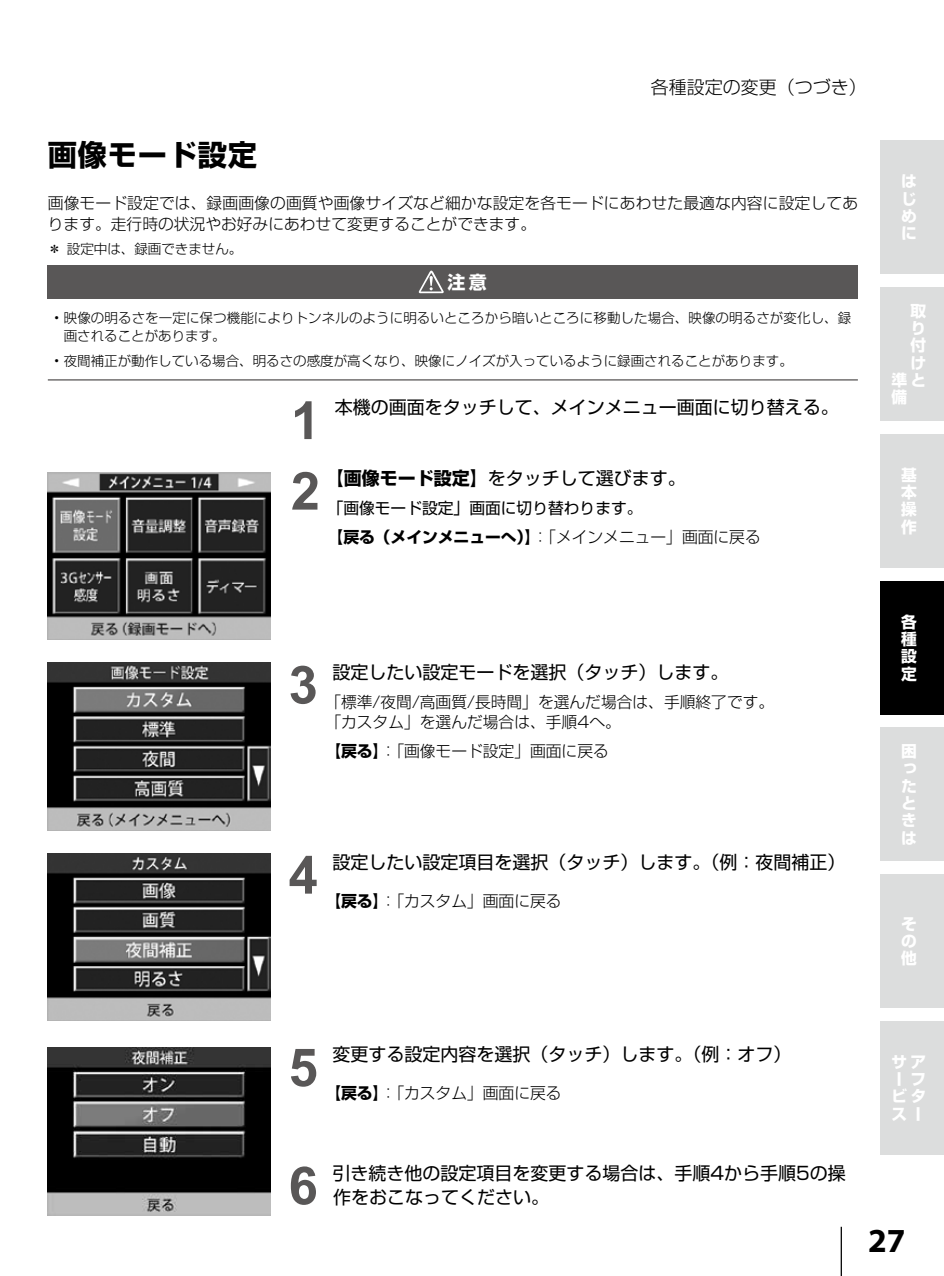
<style>
.page{position:relative;width:944px;height:1276px;background:#fff}
.page>*{position:absolute;margin:0;border:0;box-sizing:border-box;transform-origin:0 0}
.t1{font:700 52.65px "Arial";color:#595757}
.t2{font:700 33.75px "Myriad Pro";color:#000}
.t3{font:700 29.25px "Shin Go Pro";letter-spacing:.025em;color:#000}
.t4{font:18px/24.8px "Shin Go Pro";color:#000}
.t5{font:300 18px "Shin Go Pro";color:#000}
.t6{font:700 18px "Shin Go Pro";color:#fff}
.t7{font:300 15.75px/20.2px "Shin Go Pro";color:#000}
.t8{font:15.75px/29.2px "Shin Go Pro";color:#000}
.t9{font:700 15.75px/17.3px "Shin Go Pro";color:#fff;text-align:justify}
.t10{font:300 13.5px/18px "Shin Go Pro";color:#000}
.s1{font-weight:700}
.s2{font-weight:300}
</style>
<div class="page">
<div style="left:880px;top:140px;width:64px;height:134px;background:#dcdddd"></div>
<div style="left:880px;top:287px;width:64px;height:134px;background:#dcdddd"></div>
<div style="left:880px;top:434px;width:64px;height:134px;background:#dcdddd"></div>
<div style="left:880px;top:580px;width:64px;height:134px;background:#000"></div>
<div style="left:880px;top:727px;width:64px;height:134px;background:#dcdddd"></div>
<div style="left:880px;top:874px;width:64px;height:134px;background:#dcdddd"></div>
<div style="left:880px;top:1020px;width:64px;height:134px;background:#dcdddd"></div>
<hr style="left:841px;top:1226px;width:1px;height:50px;background:#000">
<div style="left:48px;top:265px;width:810px;height:33px;background:#595757"></div>
<hr style="left:48px;top:379px;width:810px;height:1px;background:#595757">
<svg style="left:419px;top:270px;width:25px;height:23px"></svg>
<img style="left:48px;top:472px;width:223px;height:168px">
<img style="left:48px;top:663px;width:223px;height:167px">
<img style="left:48px;top:853px;width:223px;height:167px">
<img style="left:48px;top:1047px;width:223px;height:168px">
<p class="t5" style="left:651px;top:72px;width:217px">各種設定の変更（つづき）</p>
<h3 class="t3" style="left:48px;top:132px;width:211px">画像モード設定</h3>
<p class="t7" style="left:48px;top:191px;width:812px">画像モード設定では、録画画像の画質や画像サイズなど細かな設定を各モードにあわせた最適な内容に設定してあります。走行時の状況やお好みにあわせて変更することができます。</p>
<p class="t10" style="left:48px;top:238px;width:196px">＊設定中は、録画できません。</p>
<p class="t6" style="left:447px;top:268px;width:41px">注意</p>
<p class="t10" style="left:64px;top:307px;width:789px;text-indent:-10px">• 映像の明るさを一定に保つ機能によりトンネルのように明るいところから暗いところに移動した場合、映像の明るさが変化し、録画されることがあります。</p>
<p class="t10" style="left:54px;top:350px;width:740px">• 夜間補正が動作している場合、明るさの感度が高くなり、映像にノイズが入っているように録画されることがあります。</p>
<h1 class="t1" style="left:291px;top:386px;width:31px">1</h1>
<p class="t4" style="left:335px;top:393px;width:505px">本機の画面をタッチして、メインメニュー画面に切り替える。</p>
<h1 class="t1" style="left:291px;top:456px;width:31px">2</h1>
<p class="t4" style="left:326px;top:463px;width:361px"><span class="s1">【画像モード設定】</span>をタッチして選びます。</p>
<p class="t8" style="left:328px;top:491px;width:435px;text-indent:8px">｢画像モード設定｣画面に切り替わります。<br><span class="s1">【戻る（メインメニューへ）】</span><span class="s2">：「メインメニュー」画面に戻る</span></p>
<h1 class="t1" style="left:289px;top:650px;width:31px">3</h1>
<p class="t4" style="left:332px;top:657px;width:397px">設定したい設定モードを選択（タッチ）します。</p>
<p class="t7" style="left:325px;top:690px;width:450px;text-indent:8px">｢標準/夜間/高画質/長時間｣を選んだ場合は、手順終了です。「カスタム」を選んだ場合は、手順4へ。</p>
<p class="t7" style="left:325px;top:739px;width:285px"><span class="s1">【戻る】</span>：「画像モード設定」画面に戻る</p>
<h1 class="t1" style="left:289px;top:840px;width:31px">4</h1>
<p class="t4" style="left:332px;top:847px;width:514px">設定したい設定項目を選択（タッチ）します。（例：夜間補正）</p>
<p class="t7" style="left:325px;top:889px;width:238px"><span class="s1">【戻る】</span>：「カスタム」画面に戻る</p>
<p class="t9" style="left:901px;top:171px;width:16px">はじめに</p>
<p class="t9" style="left:911px;top:300px;width:17px">取</p>
<p class="t9" style="left:911px;top:318px;width:15px">り</p>
<p class="t9" style="left:911px;top:335px;width:17px">付</p>
<p class="t9" style="left:911px;top:352px;width:16px">け</p>
<p class="t9" style="left:891px;top:370px;width:35px">準と</p>
<p class="t9" style="left:891px;top:387px;width:17px">備</p>
<p class="t9" style="left:901px;top:464px;width:17px">基本操作</p>
<p class="t9" style="left:901px;top:611px;width:17px">各種設定</p>
<p class="t9" style="left:901px;top:740px;width:16px">困ったときは</p>
<p class="t9" style="left:901px;top:913px;width:17px">その他</p>
<h1 class="t1" style="left:289px;top:1033px;width:31px">5</h1>
<p class="t4" style="left:332px;top:1040px;width:460px">変更する設定内容を選択（タッチ）します。（例：オフ）</p>
<p class="t7" style="left:325px;top:1081px;width:238px"><span class="s1">【戻る】</span>：「カスタム」画面に戻る</p>
<h1 class="t1" style="left:289px;top:1151px;width:31px">6</h1>
<p class="t4" style="left:332px;top:1158px;width:515px">引き続き他の設定項目を変更する場合は、手順4から手順5の操作をおこなってください。</p>
<p class="t9" style="left:891px;top:1051px;width:35px;text-align:left">サアー<br>ビタスー</p>
<p class="t9" style="left:911px;top:1068px;width:16px">フ</p>
<h2 class="t2" style="left:868px;top:1218px;width:39px">27</h2>
</div>
